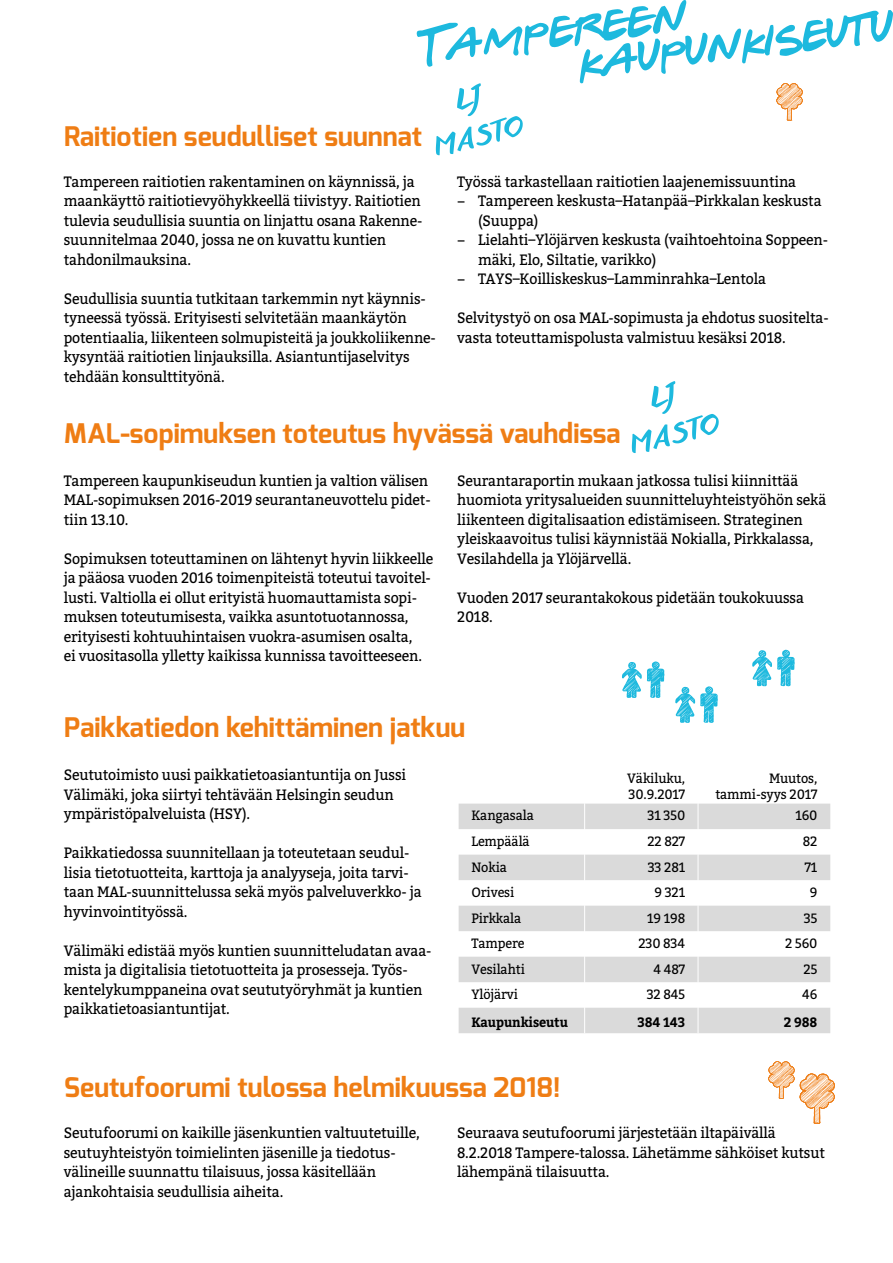
<style>
.page{position:relative;width:893px;height:1263px;background:#fff}
.page>*{position:absolute;margin:0;border:0;box-sizing:border-box;transform-origin:0 0}
.t1{font:700 27px "Exo";color:#ef7d14}
.t2{font:15px/19.5px "Bitter";letter-spacing:-.01em;color:#000;scale:.94 1}
.t3{font:13.5px/16.2px "Bitter";letter-spacing:-.01em;color:#000;scale:.94 1}
.t4{font:700 13.5px "Bitter";letter-spacing:-.01em;color:#000;scale:.94 1}
</style>
<div class="page">
<svg style="left:459px;top:804px;width:371px;height:229px;fill:#dadada"></svg>
<svg style="left:584px;top:804px;width:1px;height:229px"></svg>
<svg style="left:698px;top:804px;width:1px;height:229px"></svg>
<svg style="left:675px;top:686px;width:43px;height:37px"></svg>
<svg style="left:622px;top:661px;width:42px;height:37px"></svg>
<svg style="left:752px;top:650px;width:43px;height:36px"></svg>
<svg style="left:768px;top:1061px;width:67px;height:63px"></svg>
<svg style="left:417px;top:0;width:476px;height:155px"></svg>
<svg style="left:632px;top:381px;width:87px;height:72px"></svg>
<h1 class="t1" style="left:64px;top:119px;width:359px">Raitiotien seudulliset suunnat</h1>
<p class="t2" style="left:64px;top:172px;width:381px">Tampereen raitiotien rakentaminen on käynnissä, ja maankäyttö raitiotievyöhykkeellä tiivistyy. Raitiotien tulevia seudullisia suuntia on linjattu osana Rakenne&shy;suunnitelmaa 2040, jossa ne on kuvattu kuntien tahdonilmauksina.</p>
<p class="t2" style="left:64px;top:289px;width:396px">Seudullisia suuntia tutkitaan tarkemmin nyt käynnis&shy;tyneessä työssä. Erityisesti selvitetään maankäytön potentiaalia, liikenteen solmupisteitä ja joukkoliikenne&shy;kysyntää raitiotien linjauksilla. Asiantuntijaselvitys tehdään konsulttityönä.</p>
<p class="t2" style="left:457px;top:172px;width:362px">Työssä tarkastellaan raitiotien laajenemissuuntina</p>
<p class="t2" style="left:457px;top:191px;width:389px">− Tampereen keskusta–Hatanpää–Pirkkalan keskusta</p>
<p class="t2" style="left:478px;top:211px;width:66px">(Suuppa)</p>
<p class="t2" style="left:457px;top:230px;width:396px">− Lielahti–Ylöjärven keskusta (vaihtoehtoina Soppeen-</p>
<p class="t2" style="left:478px;top:250px;width:191px">mäki, Elo, Siltatie, varikko)</p>
<p class="t2" style="left:457px;top:269px;width:330px">− TAYS–Koilliskeskus–Lamminrahka–Lentola</p>
<p class="t2" style="left:457px;top:308px;width:397px">Selvitystyö on osa MAL-sopimusta ja ehdotus suositelta&shy;vasta toteuttamispolusta valmistuu kesäksi 2018.</p>
<h1 class="t1" style="left:64px;top:416px;width:558px">MAL-sopimuksen toteutus hyvässä vauhdissa</h1>
<p class="t2" style="left:457px;top:471px;width:394px">Seurantaraportin mukaan jatkossa tulisi kiinnittää huomiota yritysalueiden suunnitteluyhteistyöhön sekä liikenteen digitalisaation edistämiseen. Strateginen yleiskaavoitus tulisi käynnistää Nokialla, Pirkkalassa, Vesilahdella ja Ylöjärvellä.</p>
<p class="t2" style="left:457px;top:588px;width:371px">Vuoden 2017 seurantakokous pidetään toukokuussa<br>2018.</p>
<p class="t2" style="left:64px;top:471px;width:392px">Tampereen kaupunkiseudun kuntien ja valtion välisen<br>MAL-sopimuksen 2016-2019 seurantaneuvottelu pidet&shy;tiin 13.10.</p>
<p class="t2" style="left:64px;top:549px;width:394px">Sopimuksen toteuttaminen on lähtenyt hyvin liikkeelle ja pääosa vuoden 2016 toimenpiteistä toteutui tavoitel&shy;lusti. Valtiolla ei ollut erityistä huomauttamista sopi&shy;muksen toteutumisesta, vaikka asuntotuotannossa, erityisesti kohtuuhintaisen vuokra-asumisen osalta,<br>ei vuositasolla ylletty kaikissa kunnissa tavoitteeseen.</p>
<h1 class="t1" style="left:64px;top:710px;width:403px">Paikkatiedon kehittäminen jatkuu</h1>
<p class="t2" style="left:64px;top:765px;width:366px">Seututoimisto uusi paikkatietoasiantuntija on Jussi<br>Välimäki, joka siirtyi tehtävään Helsingin seudun ympäristöpalveluista (HSY).</p>
<p class="t2" style="left:64px;top:843px;width:382px">Paikkatiedossa suunnitellaan ja toteutetaan seudul&shy;lisia tietotuotteita, karttoja ja analyyseja, joita tarvi&shy;taan MAL-suunnittelussa sekä myös palveluverkko- ja hyvinvointityössä.</p>
<p class="t2" style="left:64px;top:941px;width:393px">Välimäki edistää myös kuntien suunnitteludatan avaa&shy;mista ja digitalisia tietotuotteita ja prosesseja. Työs&shy;kentelykumppaneina ovat seututyöryhmät ja kuntien paikkatietoasiantuntijat.</p>
<p class="t3" style="left:627px;top:770px;width:63px">Väkiluku,<br>30.9.2017</p>
<p class="t3" style="left:715px;top:770px;width:110px;text-align:right">Muutos, tammi-syys 2017</p>
<p class="t3" style="left:471px;top:808px;width:68px">Kangasala</p>
<p class="t3" style="left:648px;top:808px;width:42px">31 350</p>
<p class="t3" style="left:795px;top:808px;width:25px">160</p>
<p class="t3" style="left:471px;top:833px;width:64px">Lempäälä</p>
<p class="t3" style="left:647px;top:833px;width:42px">22 827</p>
<p class="t3" style="left:803px;top:833px;width:17px">82</p>
<p class="t3" style="left:471px;top:859px;width:39px">Nokia</p>
<p class="t3" style="left:648px;top:859px;width:41px">33 281</p>
<p class="t3" style="left:805px;top:859px;width:15px">71</p>
<p class="t3" style="left:471px;top:884px;width:47px">Orivesi</p>
<p class="t3" style="left:654px;top:884px;width:34px">9 321</p>
<p class="t3" style="left:810px;top:884px;width:10px">9</p>
<p class="t3" style="left:471px;top:910px;width:55px">Pirkkala</p>
<p class="t3" style="left:647px;top:910px;width:42px">19 198</p>
<p class="t3" style="left:804px;top:910px;width:16px">35</p>
<p class="t3" style="left:471px;top:935px;width:58px">Tampere</p>
<p class="t3" style="left:638px;top:935px;width:51px">230 834</p>
<p class="t3" style="left:785px;top:935px;width:36px">2 560</p>
<p class="t3" style="left:471px;top:961px;width:58px">Vesilahti</p>
<p class="t3" style="left:653px;top:961px;width:35px">4 487</p>
<p class="t3" style="left:804px;top:961px;width:16px">25</p>
<p class="t3" style="left:471px;top:986px;width:51px">Ylöjärvi</p>
<p class="t3" style="left:647px;top:986px;width:42px">32 845</p>
<p class="t3" style="left:802px;top:986px;width:18px">46</p>
<p class="t4" style="left:471px;top:1014px;width:104px">Kaupunkiseutu</p>
<p class="t4" style="left:637px;top:1014px;width:52px">384 143</p>
<p class="t4" style="left:784px;top:1014px;width:37px">2 988</p>
<h1 class="t1" style="left:64px;top:1069px;width:498px">Seutufoorumi tulossa helmikuussa 2018!</h1>
<p class="t2" style="left:457px;top:1123px;width:393px">Seuraava seutufoorumi järjestetään iltapäivällä<br>8.2.2018 Tampere-talossa. Lähetämme sähköiset kutsut lähempänä tilaisuutta.</p>
<p class="t2" style="left:64px;top:1123px;width:380px">Seutufoorumi on kaikille jäsenkuntien valtuutetuille, seutuyhteistyön toimielinten jäsenille ja tiedotus&shy;välineille suunnattu tilaisuus, jossa käsitellään ajankohtaisia seudullisia aiheita.</p>
</div>
